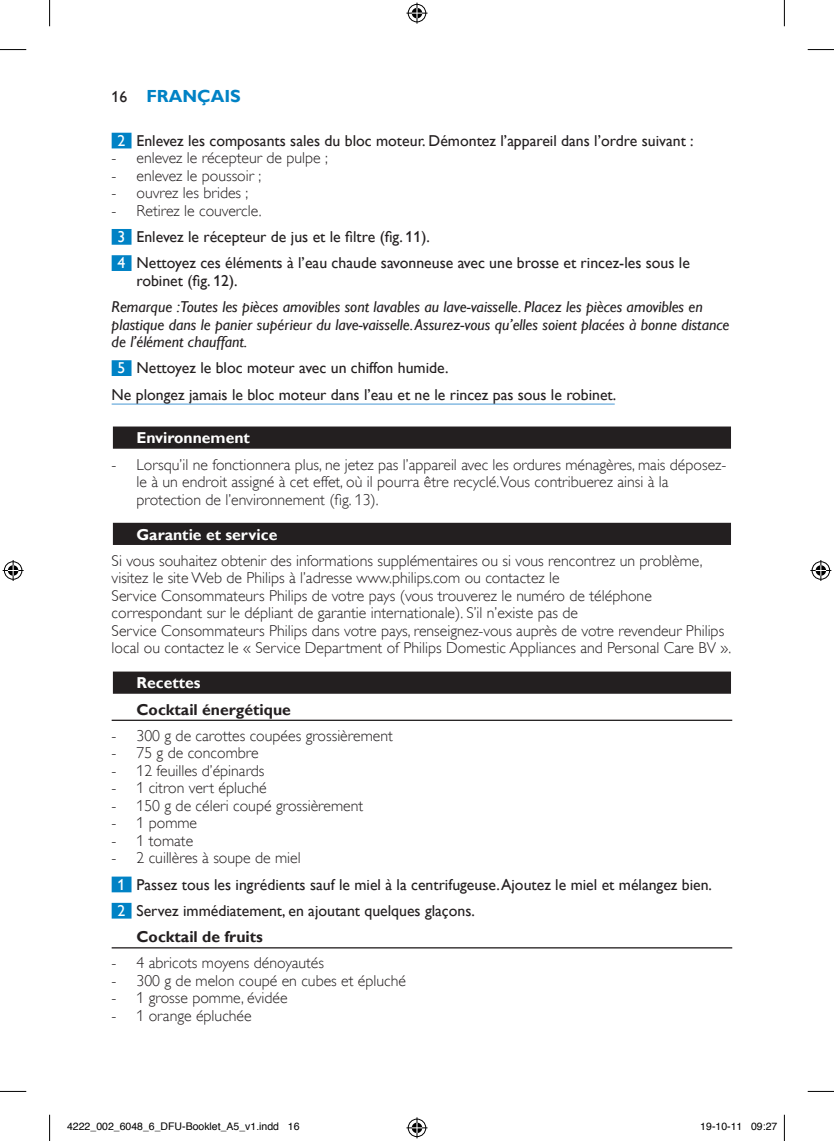
<style>
.page{position:relative;width:834px;height:1141px;background:#fff}
.page>*{position:absolute;margin:0;border:0;box-sizing:border-box;transform-origin:0 0}
.t1{font:700 17.5px "Gill Sans Alt One WGL";color:#0082c5}
.t2{font:15.75px/17.5px "Gill Sans Alt One WGL Light";color:#231f20}
.t3{font:15.75px/26.2px "Gill Sans Alt One WGL";color:#231f20}
.t4{font:italic 15.75px/17.5px "Gill Sans Alt One WGL";color:#231f20}
.t5{font:700 15.75px "Gill Sans Alt One WGL";color:#fff}
.t6{font:700 15.75px "Gill Sans Alt One WGL";color:#231f20}
.t7{font:10.5px "Helvetica";color:#000}
.s1{font-weight:400;font-size:15.75px;color:#231f20}
.s2{color:#fff}
</style>
<div class="page">
<div style="left:112px;top:133px;width:19px;height:15px;background:#0082c5"></div>
<div style="left:112px;top:229px;width:19px;height:16px;background:#0082c5"></div>
<div style="left:112px;top:255px;width:19px;height:16px;background:#0082c5"></div>
<div style="left:112px;top:360px;width:19px;height:16px;background:#0082c5"></div>
<hr style="left:112px;top:403px;width:502px;height:2px;background:#74b1de">
<div style="left:113px;top:426px;width:617px;height:23px;background:#231f20"></div>
<div style="left:113px;top:523px;width:617px;height:22px;background:#231f20"></div>
<div style="left:113px;top:671px;width:617px;height:23px;background:#231f20"></div>
<hr style="left:112px;top:720px;width:620px;height:1px;background:#231f20">
<div style="left:112px;top:876px;width:19px;height:16px;background:#0082c5"></div>
<div style="left:112px;top:903px;width:19px;height:15px;background:#0082c5"></div>
<hr style="left:112px;top:947px;width:620px;height:1px;background:#231f20">
<svg style="left:0;top:49px;width:26px;height:1px"></svg>
<svg style="left:807px;top:49px;width:26px;height:1px"></svg>
<svg style="left:0;top:1091px;width:26px;height:1px"></svg>
<svg style="left:807px;top:1091px;width:26px;height:1px"></svg>
<svg style="left:49px;top:0;width:1px;height:26px"></svg>
<svg style="left:49px;top:1115px;width:1px;height:26px"></svg>
<svg style="left:783px;top:0;width:1px;height:26px"></svg>
<svg style="left:783px;top:1115px;width:1px;height:26px"></svg>
<svg style="left:406px;top:3px;width:21px;height:21px"></svg>
<svg style="left:406px;top:1117px;width:21px;height:21px"></svg>
<svg style="left:3px;top:560px;width:21px;height:21px"></svg>
<svg style="left:810px;top:560px;width:21px;height:21px"></svg>
<p class="t1" style="left:112px;top:84px;width:131px"><span class="s1">16</span> Français</p>
<p class="t3" style="left:118px;top:127px;width:577px"><span class="s2">2</span> Enlevez les composants sales du bloc moteur. Démontez l’appareil dans l’ordre suivant :</p>
<p class="t2" style="left:112px;top:149px;width:218px">- enlevez le récepteur de pulpe ;</p>
<p class="t2" style="left:112px;top:167px;width:151px">- enlevez le poussoir ;</p>
<p class="t2" style="left:112px;top:184px;width:138px">- ouvrez les brides ;</p>
<p class="t2" style="left:112px;top:202px;width:151px">- Retirez le couvercle.</p>
<p class="t3" style="left:118px;top:223px;width:573px"><span class="s2">3</span> Enlevez le récepteur de jus et le filtre (fig. 11).<br><span class="s2">4</span> Nettoyez ces éléments à l’eau chaude savonneuse avec une brosse et rincez-les sous le</p>
<p class="t3" style="left:136px;top:267px;width:103px">robinet (fig. 12).</p>
<p class="t4" style="left:112px;top:298px;width:619px">Remarque :Toutes les pièces amovibles sont lavables au lave-vaisselle. Placez les pièces amovibles en plastique dans le panier supérieur du lave-vaisselle. Assurez-vous qu’elles soient placées à bonne distance de l’élément chauffant.</p>
<p class="t3" style="left:112px;top:355px;width:506px;text-indent:6px"><span class="s2">5</span> Nettoyez le bloc moteur avec un chiffon humide.<br>Ne plongez jamais le bloc moteur dans l’eau et ne le rincez pas sous le robinet.</p>
<p class="t5" style="left:136px;top:427px;width:115px">Environnement</p>
<p class="t2" style="left:136px;top:456px;width:591px;text-indent:-25px">- Lorsqu’il ne fonctionnera plus, ne jetez pas l’appareil avec les ordures ménagères, mais déposez&shy;le à un endroit assigné à cet effet, où il pourra être recyclé.Vous contribuerez ainsi à la protection de l’environnement (fig. 13).</p>
<p class="t5" style="left:136px;top:524px;width:142px">Garantie et service</p>
<p class="t2" style="left:112px;top:552px;width:621px">Si vous souhaitez obtenir des informations supplémentaires ou si vous rencontrez un problème, visitez le site Web de Philips à l’adresse www.philips.com ou contactez le<br>Service Consommateurs Philips de votre pays (vous trouverez le numéro de téléphone correspondant sur le dépliant de garantie internationale). S’il n’existe pas de<br>Service Consommateurs Philips dans votre pays, renseignez-vous auprès de votre revendeur Philips local ou contactez le « Service Department of Philips Domestic Appliances and Personal Care BV ».</p>
<p class="t5" style="left:136px;top:672px;width:66px">Recettes</p>
<p class="t6" style="left:136px;top:699px;width:156px">Cocktail énergétique</p>
<p class="t2" style="left:112px;top:727px;width:282px">- 300 g de carottes coupées grossièrement</p>
<p class="t2" style="left:112px;top:744px;width:148px">- 75 g de concombre</p>
<p class="t2" style="left:112px;top:762px;width:154px">- 12 feuilles d’épinards</p>
<p class="t2" style="left:112px;top:779px;width:156px">- 1 citron vert épluché</p>
<p class="t2" style="left:112px;top:797px;width:253px">- 150 g de céleri coupé grossièrement</p>
<p class="t2" style="left:112px;top:814px;width:87px">- 1 pomme</p>
<p class="t2" style="left:112px;top:832px;width:83px">- 1 tomate</p>
<p class="t2" style="left:112px;top:849px;width:190px">- 2 cuillères à soupe de miel</p>
<p class="t3" style="left:118px;top:871px;width:595px"><span class="s2">1</span> Passez tous les ingrédients sauf le miel à la centrifugeuse. Ajoutez le miel et mélangez bien.</p>
<p class="t3" style="left:118px;top:897px;width:359px"><span class="s2">2</span> Servez immédiatement, en ajoutant quelques glaçons.</p>
<p class="t6" style="left:136px;top:926px;width:128px">Cocktail de fruits</p>
<p class="t2" style="left:112px;top:954px;width:214px">- 4 abricots moyens dénoyautés</p>
<p class="t2" style="left:112px;top:972px;width:296px">- 300 g de melon coupé en cubes et épluché</p>
<p class="t2" style="left:112px;top:989px;width:177px">- 1 grosse pomme, évidée</p>
<p class="t2" style="left:112px;top:1007px;width:141px">- 1 orange épluchée</p>
<p class="t7" style="left:67px;top:1119px;width:234px">4222_002_6048_6_DFU-Booklet_A5_v1.indd 16</p>
<p class="t7" style="left:700px;top:1119px;width:79px">19-10-11 09:27</p>
</div>
